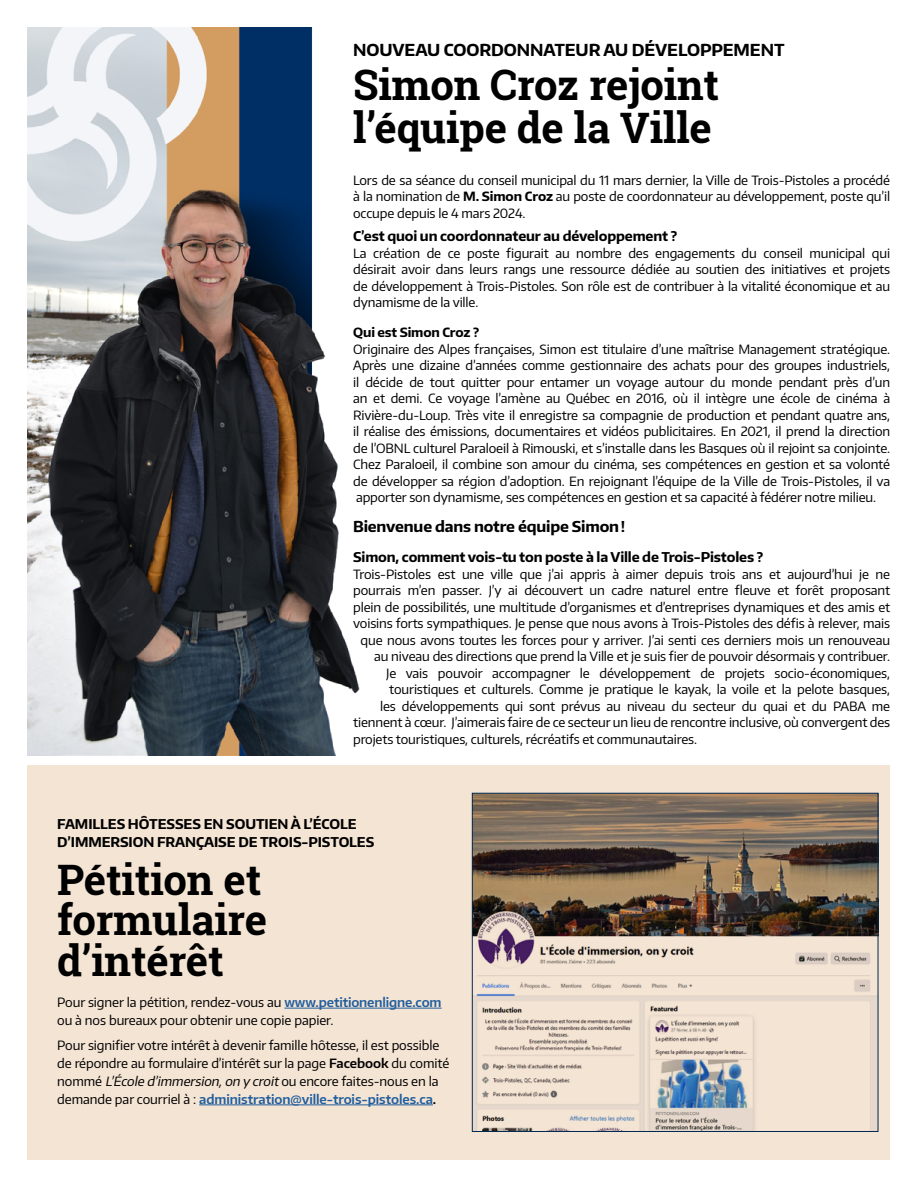
<style>
.page{position:relative;width:918px;height:1188px;background:#fff}
.page>*{position:absolute;margin:0;border:0;box-sizing:border-box;transform-origin:0 0}
.t1{font:700 42px/40.5px "Roboto Slab";letter-spacing:-.005em;color:#000}
.t2{font:700 16.5px "Encode Sans";letter-spacing:-.005em;color:#000}
.t3{font:700 15px "Encode Sans";letter-spacing:-.01em;color:#000}
.t4{font:700 13.5px/18px "Encode Sans";letter-spacing:-.01em;color:#000}
.t5{font:12.75px/16.5px "Encode Sans";letter-spacing:-.01em;color:#000;text-align:justify}
.t6{font:700 12.75px "Encode Sans";letter-spacing:-.01em;color:#000}
.s1{font-weight:700}
.s2{font-weight:600;color:#215e9e}
.s3{font-weight:600}
.s4{font-style:italic}
</style>
<div class="page">
<div style="left:28px;top:765px;width:862px;height:395px;background:#f4e4d4"></div>
<img style="left:27px;top:27px;width:333px;height:729px">
<hr style="left:284px;top:1008px;width:158px;height:1px;background:#215e9e">
<hr style="left:199px;top:1105px;width:234px;height:1px;background:#215e9e">
<img style="left:474px;top:795px;width:402px;height:335px">
<div style="left:472px;top:793px;width:406px;height:339px;border:1px solid #002f65"></div>
<p class="t2" style="left:353px;top:39px;width:433px">NOUVEAU COORDONNATEUR AU DÉVELOPPEMENT</p>
<h1 class="t1" style="left:353px;top:62px;width:368px;line-height:43.5px">Simon Croz rejoint l’équipe de la Ville</h1>
<p class="t5" style="left:353px;top:171px;width:539px">Lors de sa séance du conseil municipal du 11 mars dernier, la Ville de Trois-Pistoles a procédé à la nomination de <span class="s1">M. Simon Croz</span> au poste de coordonnateur au développement, poste qu’il occupe depuis le 4 mars 2024.</p>
<p class="t4" style="left:353px;top:227px;width:326px">C’est quoi un coordonnateur au développement ?</p>
<p class="t5" style="left:353px;top:244px;width:539px">La création de ce poste figurait au nombre des engagements du conseil municipal qui désirait avoir dans leurs rangs une ressource dédiée au soutien des initiatives et projets de développement à Trois-Pistoles. Son rôle est de contribuer à la vitalité économique et au dynamisme de la ville.</p>
<p class="t6" style="left:353px;top:324px;width:127px">Qui est Simon Croz ?</p>
<p class="t5" style="left:353px;top:340px;width:539px">Originaire des Alpes françaises, Simon est titulaire d’une maîtrise Management stratégique.<br>Après une dizaine d’années comme gestionnaire des achats pour des groupes industriels, il décide de tout quitter pour entamer un voyage autour du monde pendant près d’un an et demi. Ce voyage l’amène au Québec en 2016, où il intègre une école de cinéma à Rivière-du-Loup. Très vite il enregistre sa compagnie de production et pendant quatre ans, il réalise des émissions, documentaires et vidéos publicitaires. En 2021, il prend la direction de l’OBNL culturel Paraloeil à Rimouski, et s’installe dans les Basques où il rejoint sa conjointe.<br>Chez Paraloeil, il combine son amour du cinéma, ses compétences en gestion et sa volonté de développer sa région d’adoption. En rejoignant l’équipe de la Ville de Trois-Pistoles, il va apporter son dynamisme, ses compétences en gestion et sa capacité à fédérer notre milieu.</p>
<p class="t3" style="left:353px;top:517px;width:274px">Bienvenue dans notre équipe Simon!</p>
<p class="t4" style="left:353px;top:548px;width:412px">Simon, comment vois-tu ton poste à la Ville de Trois-Pistoles ?</p>
<p class="t5" style="left:353px;top:565px;width:539px">Trois-Pistoles est une ville que j’ai appris à aimer depuis trois ans et aujourd’hui je ne</p>
<p class="t5" style="left:353px;top:582px;width:539px">pourrais m’en passer. J’y ai découvert un cadre naturel entre fleuve et forêt proposant</p>
<p class="t5" style="left:353px;top:598px;width:539px">plein de possibilités, une multitude d’organismes et d’entreprises dynamiques et des amis et</p>
<p class="t5" style="left:353px;top:615px;width:539px">voisins forts sympathiques. Je pense que nous avons à Trois-Pistoles des défis à relever, mais</p>
<p class="t5" style="left:361px;top:631px;width:531px">que nous avons toutes les forces pour y arriver. J’ai senti ces derniers mois un renouveau</p>
<p class="t5" style="left:374px;top:648px;width:518px">au niveau des directions que prend la Ville et je suis fier de pouvoir désormais y contribuer.</p>
<p class="t5" style="left:386px;top:664px;width:506px">Je vais pouvoir accompagner le développement de projets socio-économiques,</p>
<p class="t5" style="left:389px;top:681px;width:503px">touristiques et culturels. Comme je pratique le kayak, la voile et la pelote basques,</p>
<p class="t5" style="left:380px;top:697px;width:512px">les développements qui sont prévus au niveau du secteur du quai et du PABA me</p>
<p class="t5" style="left:353px;top:714px;width:539px">tiennent à cœur. J’aimerais faire de ce secteur un lieu de rencontre inclusive, où convergent des</p>
<p class="t5" style="left:353px;top:730px;width:345px">projets touristiques, culturels, récréatifs et communautaires.</p>
<p class="t4" style="left:57px;top:815px;width:319px">FAMILLES HÔTESSES EN SOUTIEN À L’ÉCOLE<br>D’IMMERSION FRANÇAISE DE TROIS-PISTOLES</p>
<h1 class="t1" style="left:57px;top:859px;width:211px">Pétition et formulaire d’intérêt</h1>
<p class="t5" style="left:57px;top:993px;width:386px;line-height:18px">Pour signer la pétition, rendez-vous au <span class="s2">www.petitionenligne.com </span>ou à nos bureaux pour obtenir une copie papier.</p>
<p class="t5" style="left:57px;top:1036px;width:394px;line-height:18px;text-align:left">Pour signifier votre intérêt à devenir famille hôtesse, il est possible de répondre au formulaire d’intérêt sur la page <span class="s3">Facebook</span> du comité nommé <span class="s4">L’École d’immersion,on y croit</span>ou encore faites-nous en la demande par courriel à : <span class="s2">administration@ville-trois-pistoles.ca</span><span class="s3">.</span></p>
</div>
